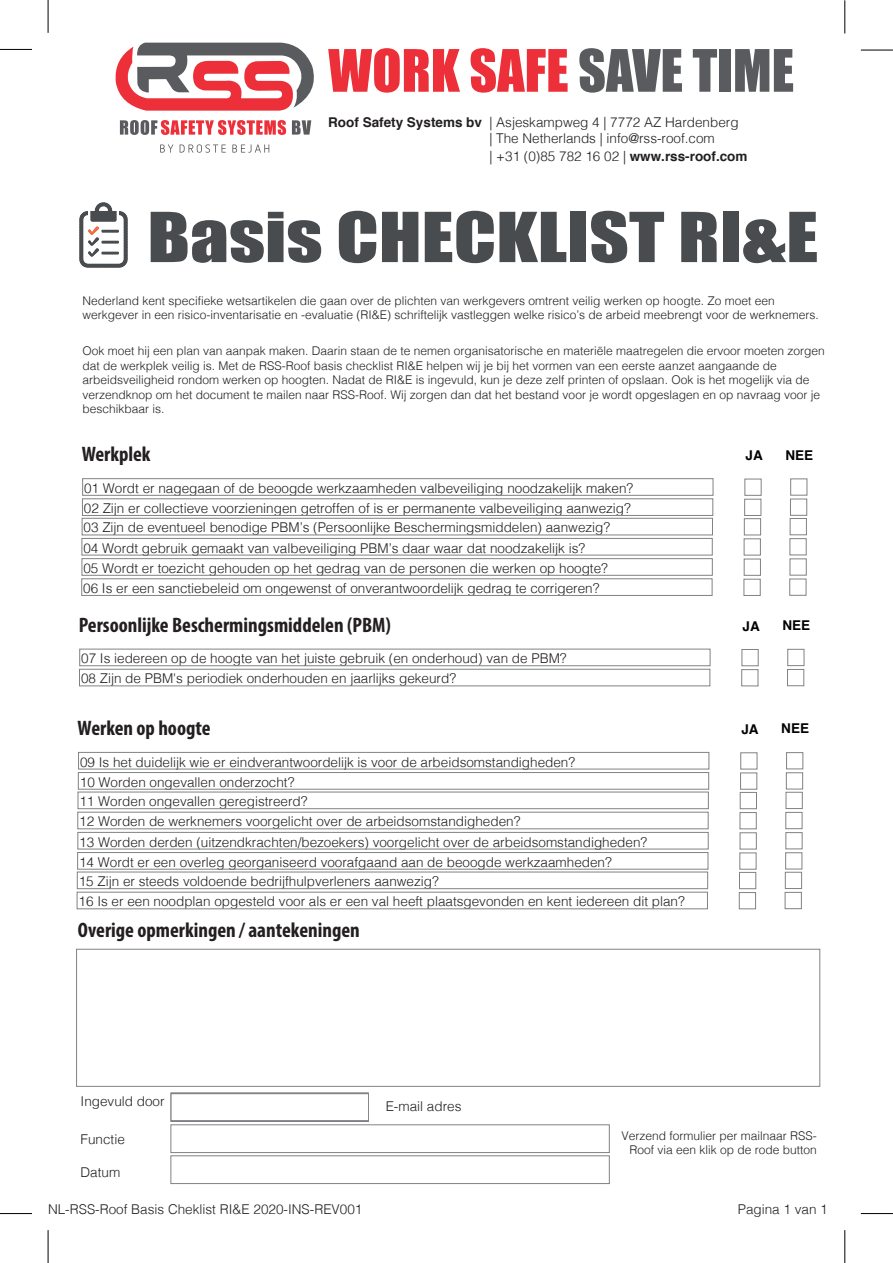
<style>
.page{position:relative;width:893px;height:1263px;background:#fff}
.page>*{position:absolute;margin:0;border:0;box-sizing:border-box;transform-origin:0 0}
.t1{font:63.6px "Impact";color:#494c4e;scale:1.21 1}
.t2{font:54px "Impact";color:#ec2f38}
.t3{font:700 condensed 21px "Myriad Pro";color:#231f20}
.t4{font:300 13.5px/20px "Helvetica";color:#231f20}
.t5{font:700 13.5px "Helvetica";color:#000001}
.t6{font:300 12px/14.4px "Helvetica";color:#231f20}
.s1{color:#5a5b5e}
.s2{font-weight:700}
</style>
<div class="page">
<svg style="left:120px;top:120px;width:191px;height:15px"></svg>
<svg style="left:160px;top:144px;width:109px;height:9px"></svg>
<svg style="left:115px;top:43px;width:199px;height:68px"></svg>
<img style="left:79px;top:202px;width:48px;height:65px">
<hr style="left:0;top:1213px;width:32px;height:1px;background:#000">
<hr style="left:48px;top:1230px;width:1px;height:33px;background:#000">
<hr style="left:861px;top:50px;width:32px;height:1px;background:#000">
<hr style="left:844px;top:0;width:1px;height:33px;background:#000">
<hr style="left:0;top:49px;width:32px;height:1px;background:#000">
<hr style="left:48px;top:0;width:1px;height:33px;background:#000">
<hr style="left:861px;top:1213px;width:32px;height:1px;background:#000">
<hr style="left:844px;top:1230px;width:1px;height:33px;background:#000">
<div style="left:744px;top:479px;width:17px;height:17px;border:1px solid #808285"></div>
<div style="left:790px;top:478px;width:17px;height:17px;border:1px solid #808285"></div>
<div style="left:82px;top:478px;width:631px;height:18px;border:1px solid #808285"></div>
<div style="left:744px;top:499px;width:17px;height:17px;border:1px solid #808285"></div>
<div style="left:790px;top:499px;width:17px;height:17px;border:1px solid #808285"></div>
<div style="left:82px;top:498px;width:631px;height:18px;border:1px solid #808285"></div>
<div style="left:744px;top:518px;width:17px;height:17px;border:1px solid #808285"></div>
<div style="left:790px;top:518px;width:17px;height:17px;border:1px solid #808285"></div>
<div style="left:82px;top:518px;width:631px;height:17px;border:1px solid #808285"></div>
<div style="left:744px;top:538px;width:17px;height:17px;border:1px solid #808285"></div>
<div style="left:789px;top:538px;width:18px;height:17px;border:1px solid #808285"></div>
<div style="left:82px;top:538px;width:631px;height:17px;border:1px solid #808285"></div>
<div style="left:744px;top:559px;width:17px;height:17px;border:1px solid #808285"></div>
<div style="left:790px;top:558px;width:17px;height:17px;border:1px solid #808285"></div>
<div style="left:82px;top:558px;width:631px;height:18px;border:1px solid #808285"></div>
<div style="left:744px;top:579px;width:17px;height:17px;border:1px solid #808285"></div>
<div style="left:789px;top:579px;width:17px;height:17px;border:1px solid #808285"></div>
<div style="left:81px;top:578px;width:631px;height:18px;border:1px solid #808285"></div>
<div style="left:741px;top:649px;width:18px;height:17px;border:1px solid #808285"></div>
<div style="left:787px;top:649px;width:17px;height:17px;border:1px solid #808285"></div>
<div style="left:79px;top:649px;width:631px;height:17px;border:1px solid #808285"></div>
<div style="left:741px;top:669px;width:17px;height:17px;border:1px solid #808285"></div>
<div style="left:787px;top:669px;width:17px;height:17px;border:1px solid #808285"></div>
<div style="left:79px;top:669px;width:631px;height:17px;border:1px solid #808285"></div>
<div style="left:740px;top:752px;width:17px;height:17px;border:1px solid #808285"></div>
<div style="left:786px;top:752px;width:17px;height:17px;border:1px solid #808285"></div>
<div style="left:78px;top:752px;width:631px;height:17px;border:1px solid #808285"></div>
<div style="left:740px;top:772px;width:17px;height:18px;border:1px solid #808285"></div>
<div style="left:786px;top:772px;width:17px;height:17px;border:1px solid #808285"></div>
<div style="left:78px;top:772px;width:631px;height:17px;border:1px solid #808285"></div>
<div style="left:740px;top:792px;width:17px;height:17px;border:1px solid #808285"></div>
<div style="left:786px;top:792px;width:17px;height:17px;border:1px solid #808285"></div>
<div style="left:78px;top:792px;width:631px;height:17px;border:1px solid #808285"></div>
<div style="left:740px;top:812px;width:17px;height:17px;border:1px solid #808285"></div>
<div style="left:785px;top:812px;width:17px;height:17px;border:1px solid #808285"></div>
<div style="left:77px;top:812px;width:631px;height:17px;border:1px solid #808285"></div>
<div style="left:740px;top:832px;width:17px;height:17px;border:1px solid #808285"></div>
<div style="left:785px;top:832px;width:17px;height:17px;border:1px solid #808285"></div>
<div style="left:77px;top:832px;width:632px;height:17px;border:1px solid #808285"></div>
<div style="left:739px;top:852px;width:17px;height:17px;border:1px solid #808285"></div>
<div style="left:785px;top:852px;width:17px;height:17px;border:1px solid #808285"></div>
<div style="left:77px;top:852px;width:631px;height:17px;border:1px solid #808285"></div>
<div style="left:739px;top:872px;width:17px;height:17px;border:1px solid #808285"></div>
<div style="left:785px;top:872px;width:17px;height:17px;border:1px solid #808285"></div>
<div style="left:77px;top:872px;width:631px;height:17px;border:1px solid #808285"></div>
<div style="left:739px;top:892px;width:17px;height:17px;border:1px solid #808285"></div>
<div style="left:785px;top:892px;width:17px;height:17px;border:1px solid #808285"></div>
<div style="left:77px;top:892px;width:631px;height:17px;border:1px solid #808285"></div>
<div style="left:76px;top:949px;width:744px;height:138px;border:1px solid #808285"></div>
<div style="left:170px;top:1124px;width:440px;height:29px;border:1px solid #808285"></div>
<div style="left:170px;top:1155px;width:440px;height:29px;border:1px solid #808285"></div>
<div style="left:171px;top:1093px;width:198px;height:28px;border:1px solid #808285"></div>
<h2 class="t2" style="left:328px;top:29px;width:467px">WORK SAFE <span class="s1">SAVE TIME</span></h2>
<p class="t4" style="left:489px;top:113px;width:251px;line-height:16px;text-indent:-161px"><span class="s2">Roof Safety Systems bv</span> | Asjeskampweg 4 | 7772 AZ Hardenberg | The Netherlands | info@rss-roof.com</p>
<p class="t4" style="left:489px;top:145px;width:260px">| +31 (0)85 782 16 02 | <span class="s2">www.rss-roof.com</span></p>
<h1 class="t1" style="left:148px;top:188px;width:556px">Basis CHECKLIST RI&amp;E</h1>
<p class="t6" style="left:82px;top:293px;width:738px">Nederland kent specifieke wetsartikelen die gaan over de plichten van werkgevers omtrent veilig werken op hoogte. Zo moet een werkgever in een risico-inventarisatie en -evaluatie (RI&amp;E) schriftelijk vastleggen welke risico’s de arbeid meebrengt voor de werknemers.</p>
<p class="t6" style="left:82px;top:343px;width:744px">Ook moet hij een plan van aanpak maken. Daarin staan de te nemen organisatorische en materiële maatregelen die ervoor moeten zorgen dat de werkplek veilig is. Met de RSS-Roof basis checklist RI&amp;E helpen wij je bij het vormen van een eerste aanzet aangaande de arbeidsveiligheid rondom werken op hoogten. Nadat de RI&amp;E is ingevuld, kun je deze zelf printen of opslaan. Ook is het mogelijk via de verzendknop om het document te mailen naar RSS-Roof. Wij zorgen dan dat het bestand voor je wordt opgeslagen en op navraag voor je beschikbaar is.</p>
<h3 class="t3" style="left:82px;top:441px;width:70px">Werkplek</h3>
<p class="t4" style="left:84px;top:477px;width:551px">01 Wordt er nagegaan of de beoogde werkzaamheden valbeveiliging noodzakelijk maken?</p>
<p class="t4" style="left:83px;top:497px;width:549px">02 Zijn er collectieve voorzieningen getroffen of is er permanente valbeveiliging aanwezig?<br>03 Zijn de eventueel benodige PBM’s (Persoonlijke Beschermingsmiddelen) aanwezig?<br>04 Wordt gebruik gemaakt van valbeveiliging PBM’s daar waar dat noodzakelijk is?<br>05 Wordt er toezicht gehouden op het gedrag van de personen die werken op hoogte?<br>06 Is er een sanctiebeleid om ongewenst of onverantwoordelijk gedrag te corrigeren?</p>
<h3 class="t3" style="left:79px;top:612px;width:314px">Persoonlijke Beschermingsmiddelen (PBM)</h3>
<p class="t4" style="left:81px;top:647px;width:487px">07 Is iedereen op de hoogte van het juiste gebruik (en onderhoud) van de PBM?</p>
<p class="t4" style="left:81px;top:668px;width:377px">08 Zijn de PBM's periodiek onderhouden en jaarlijks gekeurd?</p>
<h3 class="t3" style="left:78px;top:715px;width:135px">Werken op hoogte</h3>
<p class="t4" style="left:80px;top:751px;width:497px">09 Is het duidelijk wie er eindverantwoordelijk is voor de arbeidsomstandigheden?</p>
<p class="t4" style="left:79px;top:771px;width:608px">10 Worden ongevallen onderzocht?<br>11 Worden ongevallen geregistreerd?<br>12 Worden de werknemers voorgelicht over de arbeidsomstandigheden?<br>13 Worden derden (uitzendkrachten/bezoekers) voorgelicht over de arbeidsomstandigheden?<br>14 Wordt er een overleg georganiseerd voorafgaand aan de beoogde werkzaamheden?<br>15 Zijn er steeds voldoende bedrijfhulpverleners aanwezig?<br>16 Is er een noodplan opgesteld voor als er een val heeft plaatsgevonden en kent iedereen dit plan?</p>
<h3 class="t3" style="left:78px;top:917px;width:283px">Overige opmerkingen / aantekeningen</h3>
<p class="t5" style="left:746px;top:445px;width:19px">JA</p>
<p class="t5" style="left:785px;top:444px;width:29px">NEE</p>
<p class="t5" style="left:743px;top:615px;width:19px">JA</p>
<p class="t5" style="left:782px;top:614px;width:29px">NEE</p>
<p class="t5" style="left:741px;top:718px;width:19px">JA</p>
<p class="t5" style="left:781px;top:718px;width:29px">NEE</p>
<p class="t4" style="left:81px;top:1091px;width:86px">Ingevuld door</p>
<p class="t4" style="left:81px;top:1128px;width:46px">Functie</p>
<p class="t4" style="left:81px;top:1161px;width:41px">Datum</p>
<p class="t4" style="left:386px;top:1095px;width:77px">E-mail adres</p>
<p class="t6" style="left:621px;top:1128px;width:197px;text-align:right">Verzend formulier per mailnaar RSS-<br>Roof via een klik op de rode button</p>
<p class="t4" style="left:48px;top:1198px;width:316px">NL-RSS-Roof Basis Cheklist RI&amp;E 2020-INS-REV001</p>
<p class="t4" style="left:738px;top:1198px;width:92px">Pagina 1 van 1</p>
</div>
